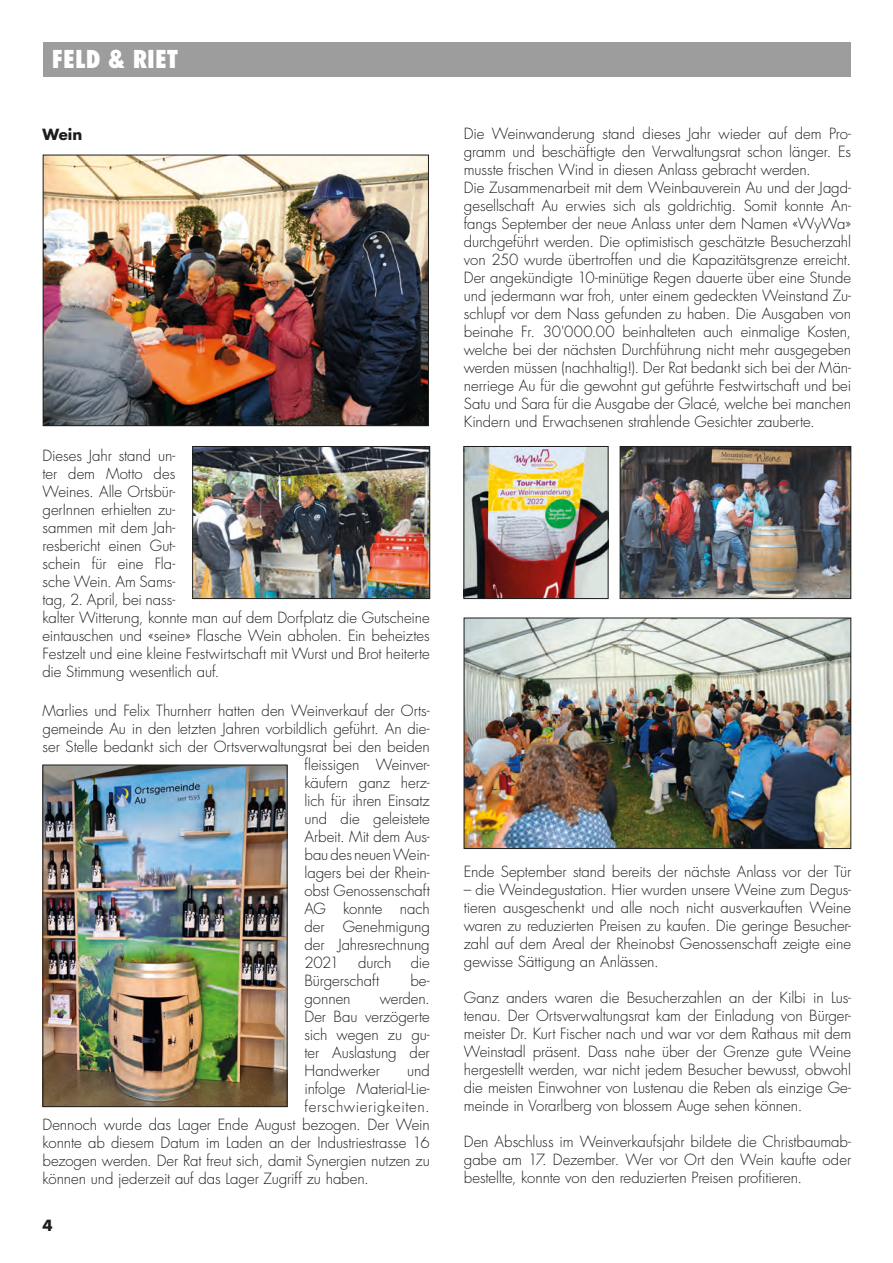
<style>
.page{position:relative;width:893px;height:1263px;background:#fff}
.page>*{position:absolute;margin:0;border:0;box-sizing:border-box;transform-origin:0 0}
.t1{font:800 condensed 24px "Futura";color:#fff}
.t2{font:300 15px/18px "Futura";letter-spacing:-.005em;color:#1d1d1b;text-align:justify}
.t3{font:300 15px "Futura";letter-spacing:.04em;color:#1d1d1b}
.t4{font:700 15px "Futura";color:#1d1d1b}
</style>
<div class="page">
<div style="left:43px;top:43px;width:808px;height:34px;background:#9d9d9d"></div>
<img style="left:45px;top:157px;width:382px;height:267px">
<div style="left:43px;top:155px;width:386px;height:271px;border:1px solid #1d1d1b"></div>
<img style="left:466px;top:620px;width:383px;height:227px">
<div style="left:464px;top:618px;width:387px;height:231px;border:1px solid #1d1d1b"></div>
<img style="left:194px;top:448px;width:234px;height:149px">
<div style="left:192px;top:446px;width:238px;height:153px;border:1px solid #1d1d1b"></div>
<img style="left:622px;top:448px;width:227px;height:149px">
<div style="left:620px;top:446px;width:231px;height:153px;border:1px solid #1d1d1b"></div>
<img style="left:466px;top:448px;width:140px;height:149px">
<div style="left:464px;top:446px;width:144px;height:153px;border:1px solid #1d1d1b"></div>
<img style="left:45px;top:767px;width:240px;height:338px">
<div style="left:43px;top:765px;width:244px;height:342px;border:1px solid #1d1d1b"></div>
<h1 class="t1" style="left:52px;top:44px;width:128px">FELD &amp; RIET</h1>
<p class="t4" style="left:43px;top:124px;width:41px">Wein</p>
<p class="t2" style="left:43px;top:446px;width:389px;text-align:left">Dieses Jahr stand un-<br>ter dem Motto des<br>Weines. Alle Ortsbür-<br>gerInnen erhielten zu-<br>sammen mit dem Jah-<br>resbericht einen Gut-<br>schein für eine Fla-<br>sche Wein. Am Sams-<br>tag, 2. April, bei nass-<br>kalter Witterung, konnte man auf dem Dorfplatz die Gutscheine eintauschen und «seine» Flasche Wein abholen. Ein beheiztes<br>Festzelt und eine kleine Festwirtschaft mit Wurst und Brot heiterte die Stimmung wesentlich auf.</p>
<p class="t2" style="left:43px;top:701px;width:389px">Marlies und Felix Thurnherr hatten den Weinverkauf der Orts-</p>
<p class="t2" style="left:43px;top:719px;width:389px">gemeinde Au in den letzten Jahren vorbildlich geführt. An die-</p>
<p class="t2" style="left:43px;top:737px;width:389px">ser Stelle bedankt sich der Ortsverwaltungsrat bei den beiden</p>
<p class="t2" style="left:304px;top:755px;width:127px">fleissigen Weinver-</p>
<p class="t2" style="left:304px;top:773px;width:127px">käufern ganz herz-</p>
<p class="t2" style="left:304px;top:791px;width:127px">lich für ihren Einsatz</p>
<p class="t2" style="left:304px;top:809px;width:127px">und die geleistete</p>
<p class="t2" style="left:304px;top:827px;width:127px">Arbeit. Mit dem Aus-</p>
<p class="t2" style="left:304px;top:845px;width:127px">bau des neuen Wein-</p>
<p class="t2" style="left:304px;top:863px;width:127px">lagers bei der Rhein-</p>
<p class="t2" style="left:304px;top:881px;width:127px">obst Genossenschaft</p>
<p class="t2" style="left:304px;top:899px;width:127px">AG konnte nach</p>
<p class="t2" style="left:304px;top:917px;width:127px">der Genehmigung</p>
<p class="t2" style="left:304px;top:935px;width:127px">der Jahresrechnung</p>
<p class="t2" style="left:304px;top:953px;width:36px">2021</p>
<p class="t2" style="left:358px;top:953px;width:35px">durch</p>
<p class="t2" style="left:411px;top:953px;width:21px">die</p>
<p class="t2" style="left:304px;top:971px;width:76px">Bürgerschaft</p>
<p class="t2" style="left:410px;top:971px;width:21px">be-</p>
<p class="t2" style="left:304px;top:989px;width:48px">gonnen</p>
<p class="t2" style="left:304px;top:989px;width:127px;text-indent:75px">werden.<br>Der Bau verzögerte sich wegen zu gu&shy;ter Auslastung der Handwerker</p>
<p class="t2" style="left:407px;top:1061px;width:24px">und</p>
<p class="t2" style="left:304px;top:1079px;width:127px">infolge Material-Lie-</p>
<p class="t3" style="left:304px;top:1097px;width:127px">ferschwierigkeiten.</p>
<p class="t2" style="left:43px;top:1115px;width:389px">Dennoch wurde das Lager Ende August bezogen. Der Wein</p>
<p class="t2" style="left:43px;top:1133px;width:389px">konnte ab diesem Datum im Laden an der Industriestrasse 16</p>
<p class="t2" style="left:43px;top:1151px;width:389px">bezogen werden. Der Rat freut sich, damit Synergien nutzen zu</p>
<p class="t2" style="left:43px;top:1169px;width:328px">können und jederzeit auf das Lager Zugriff zu haben.</p>
<p class="t4" style="left:43px;top:1215px;width:12px">4</p>
<p class="t2" style="left:464px;top:125px;width:389px;text-align:left">Die Weinwanderung stand dieses Jahr wieder auf dem Pro&shy;gramm und beschäftigte den Verwaltungsrat schon länger. Es musste frischen Wind in diesen Anlass gebracht werden.<br>Die Zusammenarbeit mit dem Weinbauverein Au und der Jagd&shy;gesellschaft Au erwies sich als goldrichtig. Somit konnte An&shy;fangs September der neue Anlass unter dem Namen «WyWa» durchgeführt werden. Die optimistisch geschätzte Besucherzahl von 250 wurde übertroffen und die Kapazitätsgrenze erreicht.<br>Der angekündigte 10-minütige Regen dauerte über eine Stunde und jedermann war froh, unter einem gedeckten Weinstand Zu&shy;schlupf vor dem Nass gefunden zu haben. Die Ausgaben von beinahe Fr. 30'000.00 beinhalteten auch einmalige Kosten, welche bei der nächsten Durchführung nicht mehr ausgegeben werden müssen (nachhaltig!). Der Rat bedankt sich bei der Män&shy;nerriege Au für die gewohnt gut geführte Festwirtschaft und bei Satu und Sara für die Ausgabe der Glacé, welche bei manchen Kindern und Erwachsenen strahlende Gesichter zauberte.</p>
<p class="t2" style="left:464px;top:863px;width:389px">Ende September stand bereits der nächste Anlass vor der Tür</p>
<p class="t2" style="left:464px;top:881px;width:389px">– die Weindegustation. Hier wurden unsere Weine zum Degus&shy;tieren ausgeschenkt und alle noch nicht ausverkauften Weine waren zu reduzierten Preisen zu kaufen. Die geringe Besucher&shy;zahl auf dem Areal der Rheinobst Genossenschaft zeigte eine gewisse Sättigung an Anlässen.</p>
<p class="t2" style="left:464px;top:989px;width:389px">Ganz anders waren die Besucherzahlen an der Kilbi in Lus&shy;tenau. Der Ortsverwaltungsrat kam der Einladung von Bürger&shy;meister Dr. Kurt Fischer nach und war vor dem Rathaus mit dem Weinstadl präsent. Dass nahe über der Grenze gute Weine hergestellt werden, war nicht jedem Besucher bewusst, obwohl die meisten Einwohner von Lustenau die Reben als einzige Ge&shy;meinde in Vorarlberg von blossem Auge sehen können.</p>
<p class="t2" style="left:464px;top:1133px;width:389px">Den Abschluss im Weinverkaufsjahr bildete die Christbaumab&shy;gabe am 17. Dezember. Wer vor Ort den Wein kaufte oder bestellte, konnte von den reduzierten Preisen profitieren.</p>
</div>
